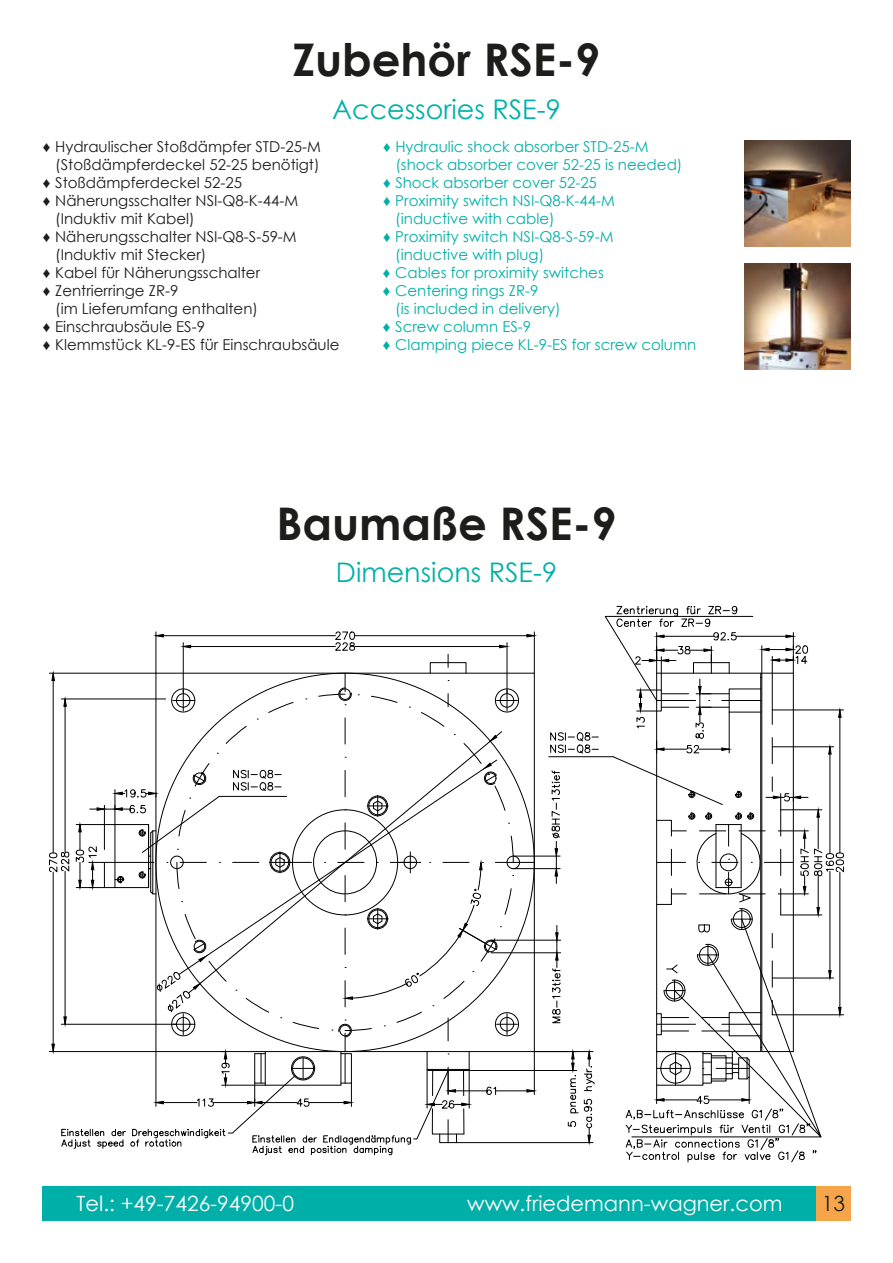
<style>
.page{position:relative;width:893px;height:1263px;background:#fff}
.page>*{position:absolute;margin:0;border:0;box-sizing:border-box;transform-origin:0 0}
.t1{font:700 45px "Century Gothic";color:#1d1d1b}
.t2{font:27px "Century Gothic";color:#00b0a8}
.t3{font:21px "Century Gothic";color:#fff}
.t4{font:15px "Century Gothic";color:#1d1d1b}
.t5{font:15px "Century Gothic";color:#00b0a8}
.s1{color:#1d1d1b}
</style>
<div class="page">
<div style="left:495px;top:1012px;width:24px;height:24px;border:1px solid #000;border-radius:50%"></div>
<div style="left:495px;top:688px;width:24px;height:24px;border:1px solid #000;border-radius:50%"></div>
<hr style="left:495px;top:862px;width:39px;height:1px;background:#000">
<hr style="left:534px;top:1052px;width:1px;height:43px;background:#000">
<hr style="left:496px;top:1090px;width:31px;height:1px;background:#000">
<svg style="left:526px;top:1089px;width:9px;height:4px"></svg>
<hr style="left:468px;top:1070px;width:109px;height:1px;background:#000">
<svg style="left:568px;top:1121px;width:8px;height:6px"></svg>
<svg style="left:570px;top:1052px;width:8px;height:62px"></svg>
<hr style="left:534px;top:632px;width:1px;height:41px;background:#000">
<hr style="left:355px;top:635px;width:172px;height:1px;background:#000">
<svg style="left:526px;top:634px;width:9px;height:4px"></svg>
<svg style="left:550px;top:732px;width:48px;height:22px"></svg>
<hr style="left:491px;top:952px;width:70px;height:1px;background:#000">
<hr style="left:491px;top:940px;width:70px;height:1px;background:#000">
<svg style="left:549px;top:925px;width:13px;height:98px"></svg>
<div style="left:507px;top:856px;width:13px;height:13px;border:1px solid #000;border-radius:50%"></div>
<hr style="left:513px;top:868px;width:47px;height:1px;background:#000">
<hr style="left:513px;top:856px;width:47px;height:1px;background:#000">
<svg style="left:550px;top:770px;width:10px;height:113px"></svg>
<hr style="left:457px;top:1142px;width:136px;height:1px;background:#000">
<hr style="left:534px;top:1051px;width:59px;height:1px;background:#000">
<svg style="left:584px;top:1099px;width:8px;height:44px"></svg>
<svg style="left:584px;top:1051px;width:11px;height:40px"></svg>
<svg style="left:49px;top:631px;width:468px;height:524px"></svg>
<svg style="left:604px;top:606px;width:240px;height:557px"></svg>
<hr style="left:549px;top:756px;width:64px;height:1px;background:#000">
<hr style="left:219px;top:796px;width:68px;height:1px;background:#000">
<img style="left:744px;top:140px;width:106px;height:107px">
<img style="left:744px;top:264px;width:106px;height:106px">
<div style="left:43px;top:1186px;width:807px;height:34px;background:#00b0a8"></div>
<div style="left:816px;top:1186px;width:34px;height:34px;background:#f6a54a"></div>
<h1 class="t1" style="left:293px;top:26px;width:309px">Zubehör RSE-9</h1>
<h2 class="t2" style="left:332px;top:90px;width:230px">Accessories RSE-9</h2>
<p class="t4" style="left:43px;top:136px;width:279px">♦ Hydraulischer Stoßdämpfer STD-25-M</p>
<p class="t4" style="left:55px;top:154px;width:266px">(Stoßdämpferdeckel 52-25 benötigt)</p>
<p class="t4" style="left:43px;top:172px;width:201px">♦ Stoßdämpferdeckel 52-25</p>
<p class="t4" style="left:43px;top:190px;width:257px">♦ Näherungsschalter NSI-Q8-K-44-M</p>
<p class="t4" style="left:55px;top:208px;width:141px">(Induktiv mit Kabel)</p>
<p class="t4" style="left:43px;top:226px;width:255px">♦ Näherungsschalter NSI-Q8-S-59-M</p>
<p class="t4" style="left:55px;top:244px;width:153px">(Induktiv mit Stecker)</p>
<p class="t4" style="left:43px;top:262px;width:219px">♦ Kabel für Näherungsschalter</p>
<p class="t4" style="left:43px;top:280px;width:137px">♦ Zentrierringe ZR-9</p>
<p class="t4" style="left:55px;top:298px;width:204px">(im Lieferumfang enthalten)</p>
<p class="t4" style="left:43px;top:316px;width:164px">♦ Einschraubsäule ES-9</p>
<p class="t4" style="left:43px;top:334px;width:298px">♦ Klemmstück KL-9-ES für Einschraubsäule</p>
<p class="t5" style="left:383px;top:136px;width:267px">♦ Hydraulic shock absorber STD-25-M</p>
<p class="t5" style="left:395px;top:154px;width:289px">(shock absorber cover 52-25 is needed)</p>
<p class="t5" style="left:383px;top:172px;width:215px">♦ Shock absorber cover 52-25</p>
<p class="t5" style="left:383px;top:190px;width:233px">♦ Proximity switch NSI-Q8-K-44-M</p>
<p class="t5" style="left:395px;top:208px;width:161px">(inductive with cable)</p>
<p class="t5" style="left:383px;top:226px;width:232px">♦ Proximity switch NSI-Q8-S-59-M</p>
<p class="t5" style="left:395px;top:244px;width:150px">(inductive with plug)</p>
<p class="t5" style="left:383px;top:262px;width:222px">♦ Cables for proximity switches</p>
<p class="t5" style="left:383px;top:280px;width:157px">♦ Centering rings ZR-9</p>
<p class="t5" style="left:395px;top:298px;width:167px">(is included in delivery)</p>
<p class="t5" style="left:383px;top:316px;width:150px">♦ Screw column ES-9</p>
<p class="t5" style="left:383px;top:334px;width:315px">♦ Clamping piece KL-9-ES for screw column</p>
<h1 class="t1" style="left:276px;top:489px;width:342px">Baumaße RSE-9</h1>
<h2 class="t2" style="left:336px;top:553px;width:223px">Dimensions RSE-9</h2>
<h3 class="t3" style="left:77px;top:1189px;width:219px">Tel.: +49-7426-94900-0</h3>
<h3 class="t3" style="left:467px;top:1189px;width:317px">www.friedemann-wagner.com</h3>
<h3 class="t3" style="left:111px;top:1189px;width:219px">Tel.: +49-7426-94900-0</h3>
<h3 class="t3" style="left:519px;top:1189px;width:328px">ww.friedemann-wagner.com <span class="s1">13</span></h3>
</div>
